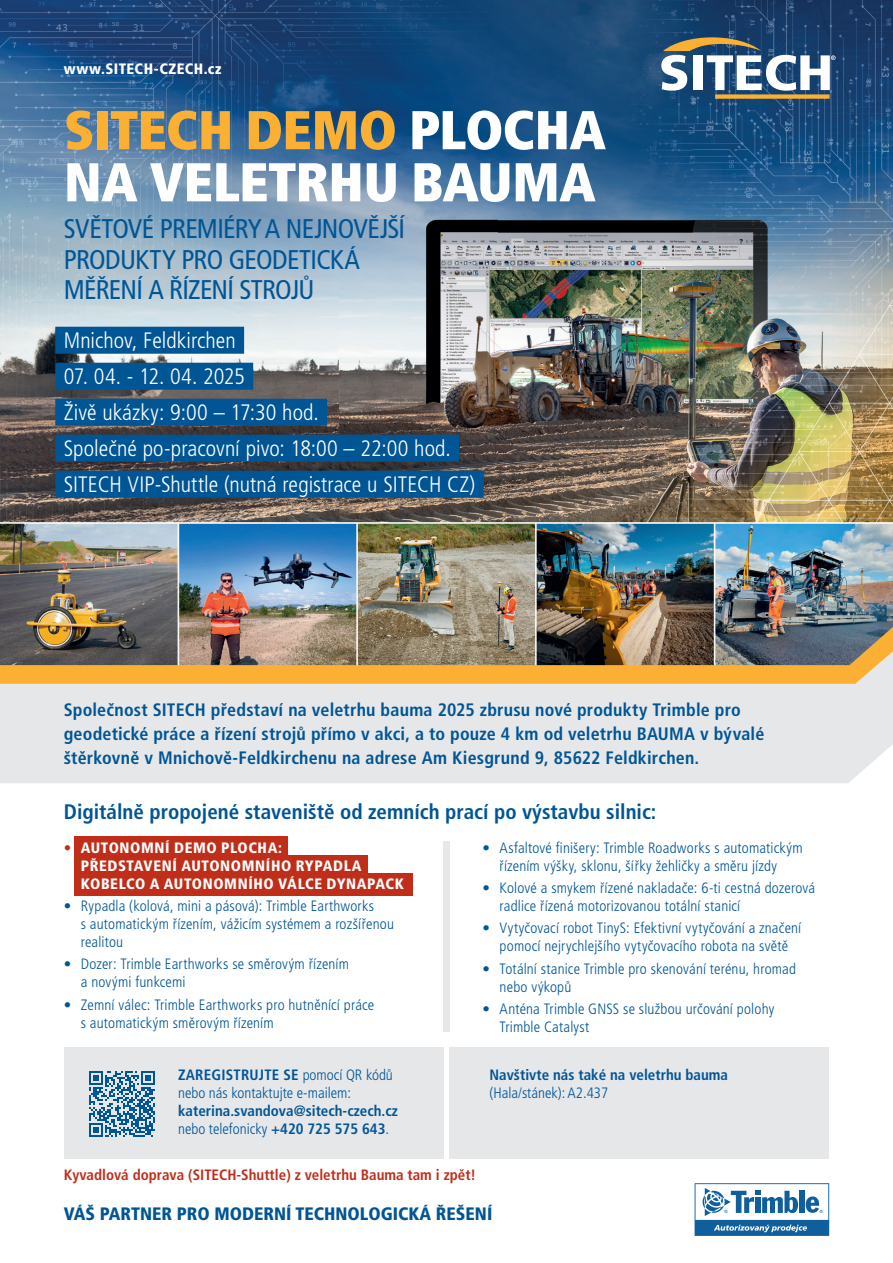
<style>
.page{position:relative;width:893px;height:1263px;background:#fff}
.page>*{position:absolute;margin:0;border:0;box-sizing:border-box;transform-origin:0 0}
.t1{font:900 54.6px "Frutiger Condensed CE Extra";letter-spacing:-.015em;color:#fbb033}
.t2{font:900 54.6px "Frutiger Condensed CE Extra";letter-spacing:-.01em;color:#fff}
.t3{font:27px "Frutiger Condensed CE";letter-spacing:-.025em;color:#005595}
.t4{font:22.35px "Frutiger Condensed CE Light";color:#fff}
.t5{font:22.35px "Frutiger Condensed CE Light";letter-spacing:-.02em;color:#fff}
.t6{font:700 21px "Frutiger Condensed CE";color:#005595}
.t7{font:700 18px/24px "Frutiger Condensed CE";letter-spacing:.01em;color:#005595}
.t8{font:18px "Frutiger Condensed CE Black";color:#005595}
.t9{font:15px/18px "Frutiger Condensed CE Light";letter-spacing:.01em;color:#005595}
.t10{font:700 15px/18px "Frutiger Condensed CE";color:#005595}
.t11{font:15px/18px "Frutiger Condensed CE Black";letter-spacing:.04em;color:#fff}
.t12{font:700 15px "Frutiger Condensed CE";color:#c02d19}
.s1{color:#fff}
.s2{color:#c02d19}
.s3{font-family:"Frutiger Condensed CE Light";font-weight:400}
</style>
<div class="page">
<img style="left:0;top:0;width:893px;height:1236px">
<div style="left:74px;top:836px;width:214px;height:22px;background:#c02d19"></div>
<div style="left:74px;top:855px;width:294px;height:22px;background:#c02d19"></div>
<div style="left:74px;top:873px;width:338px;height:22px;background:#c02d19"></div>
<div style="left:0;top:684px;width:893px;height:99px;background:#e6e7e9"></div>
<img style="left:0;top:627px;width:893px;height:57px">
<div style="left:64px;top:1047px;width:379px;height:112px;background:#e6e7e9"></div>
<div style="left:450px;top:1047px;width:379px;height:112px;background:#e6e7e9"></div>
<div style="left:55px;top:327px;width:189px;height:27px;background:#005595"></div>
<div style="left:55px;top:363px;width:198px;height:27px;background:#005595"></div>
<div style="left:55px;top:399px;width:272px;height:27px;background:#005595"></div>
<div style="left:55px;top:435px;width:404px;height:27px;background:#005595"></div>
<div style="left:55px;top:471px;width:429px;height:27px;background:#005595"></div>
<div style="left:715px;top:94px;width:115px;height:5px;background:#fbb033"></div>
<svg style="left:661px;top:37px;width:175px;height:54px"></svg>
<svg style="left:695px;top:1183px;width:134px;height:53px"></svg>
<svg style="left:89px;top:1071px;width:66px;height:66px"></svg>
<div style="left:443px;top:842px;width:7px;height:190px;background:#e6e7e9"></div>
<p class="t11" style="left:64px;top:60px;width:159px">www.SITECH-CZECH.cz</p>
<p class="t1" style="left:64px;top:99px;width:543px">SITECH DEMO <span class="s1">PLOCHA</span></p>
<p class="t2" style="left:64px;top:151px;width:533px">NA VELETRHU BAUMA</p>
<p class="t3" style="left:64px;top:213px;width:343px">SVĚTOVÉ PREMIÉRY A NEJNOVĚJŠÍ</p>
<p class="t3" style="left:64px;top:244px;width:298px">PRODUKTY PRO GEODETICKÁ</p>
<p class="t3" style="left:64px;top:274px;width:252px">MĚŘENÍ A ŘÍZENÍ STROJŮ</p>
<p class="t4" style="left:64px;top:327px;width:174px">Mnichov, Feldkirchen</p>
<p class="t5" style="left:64px;top:363px;width:183px">07. 04. - 12. 04. 2025</p>
<p class="t4" style="left:64px;top:399px;width:257px">Živě ukázky: 9:00 – 17:30 hod.</p>
<p class="t4" style="left:64px;top:435px;width:389px">Společné po-pracovní pivo: 18:00 – 22:00 hod.</p>
<p class="t4" style="left:64px;top:471px;width:413px">SITECH VIP-Shuttle (nutná registrace u SITECH CZ)</p>
<p class="t7" style="left:64px;top:698px;width:702px">Společnost SITECH představí na veletrhu bauma 2025 zbrusu nové produkty Trimble pro geodetické práce a řízení strojů přímo v akci, a to pouze 4 km od veletrhu BAUMA v bývalé štěrkovně v Mnichově-Feldkirchenu na adrese Am Kiesgrund 9, 85622 Feldkirchen.</p>
<p class="t6" style="left:64px;top:799px;width:594px">Digitálně propojené staveniště od zemních prací po výstavbu silnic:</p>
<p class="t11" style="left:64px;top:839px;width:220px"><span class="s2">•</span> AUTONOMNÍ DEMO PLOCHA:</p>
<p class="t11" style="left:81px;top:839px;width:325px"><span class="s2">.<br></span>PŘEDSTAVENÍ AUTONOMNÍHO RYPADLA<br>KOBELCO A AUTONOMNÍHO VÁLCE DYNAPACK</p>
<p class="t9" style="left:81px;top:897px;width:315px;text-indent:-17px">• Rypadla (kolová, mini a pásová): Trimble Earthworks<br>s automatickým řízením, vážicím systémem a rozšířenou realitou</p>
<p class="t9" style="left:81px;top:955px;width:270px;text-indent:-17px">• Dozer: Trimble Earthworks se směrovým řízením a novými funkcemi</p>
<p class="t9" style="left:81px;top:996px;width:295px;text-indent:-17px">• Zemní válec: Trimble Earthworks pro hutněnící práce s automatickým směrovým řízením</p>
<p class="t9" style="left:483px;top:839px;width:322px;text-align:center">• Asfaltové finišery: Trimble Roadworks s automatickým řízením výšky, sklonu, šířky žehličky a směru jízdy</p>
<p class="t9" style="left:500px;top:879px;width:317px;text-indent:-17px">• Kolové a smykem řízené nakladače: 6-ti cestná dozerová radlice řízená motorizovanou totální stanicí</p>
<p class="t9" style="left:483px;top:919px;width:320px;text-align:center">• Vytyčovací robot TinyS: Efektivní vytyčování a značení pomocí nejrychlejšího vytyčovacího robota na světě</p>
<p class="t9" style="left:500px;top:960px;width:298px;text-indent:-17px">• Totální stanice Trimble pro skenování terénu, hromad nebo výkopů</p>
<p class="t9" style="left:500px;top:1000px;width:276px;text-indent:-17px">• Anténa Trimble GNSS se službou určování polohy<br>Trimble Catalyst</p>
<p class="t10" style="left:178px;top:1066px;width:221px">ZAREGISTRUJTE SE <span class="s3">pomocí QR kódů nebo nás kontaktujte e-mailem: </span>katerina.svandova@sitech-czech.cz <span class="s3">nebo telefonicky</span> +420 725 575 643<span class="s3">.</span></p>
<p class="t12" style="left:64px;top:1166px;width:414px">Kyvadlová doprava (SITECH-Shuttle) z veletrhu Bauma tam i zpět!</p>
<p class="t10" style="left:490px;top:1066px;width:240px">Navštivte nás také na veletrhu bauma</p>
<p class="t9" style="left:490px;top:1084px;width:120px">(Hala/stánek): A2.437</p>
<p class="t8" style="left:64px;top:1203px;width:430px">VÁŠ PARTNER PRO MODERNÍ TECHNOLOGICKÁ ŘEŠENÍ</p>
</div>
